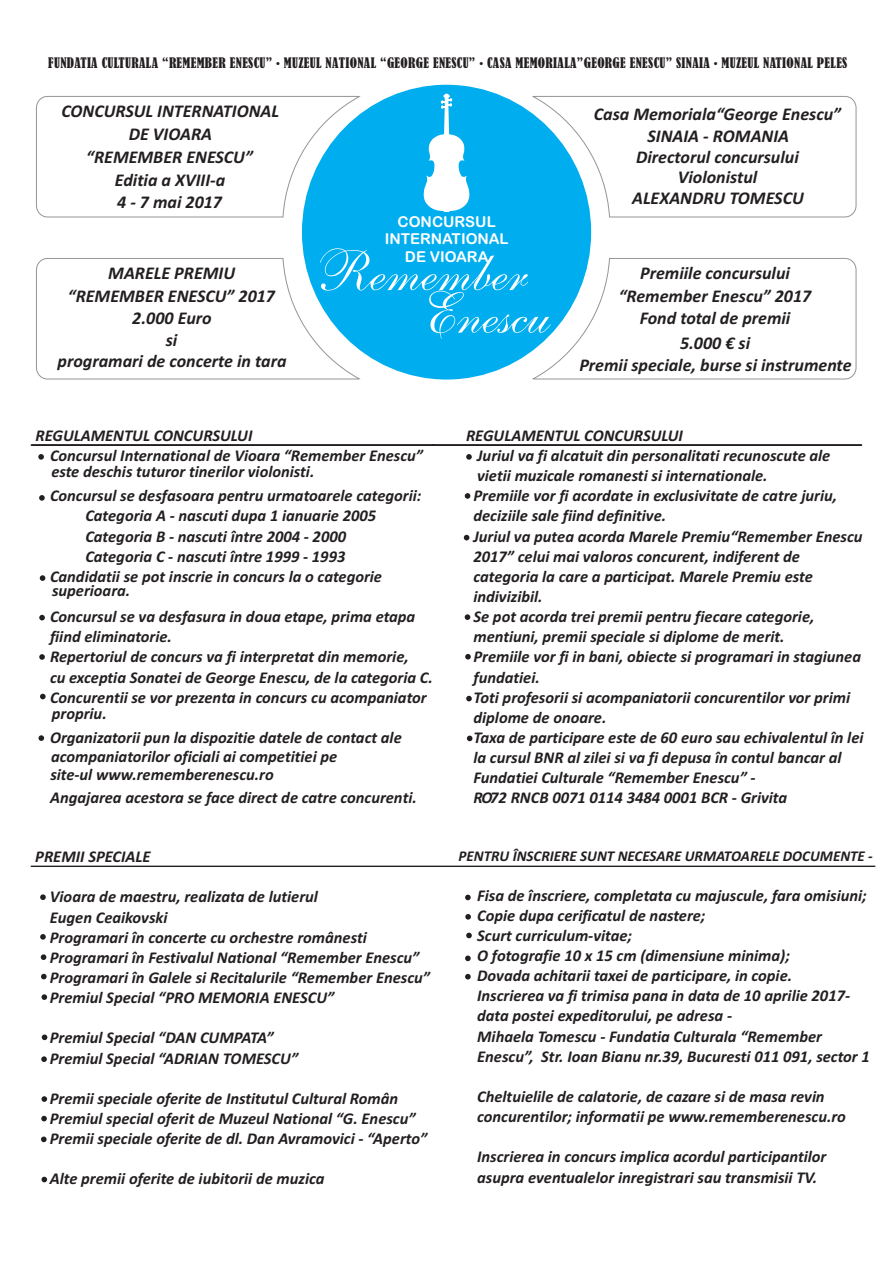
<style>
.page{position:relative;width:893px;height:1263px;background:#fff}
.page>*{position:absolute;margin:0;border:0;box-sizing:border-box;transform-origin:0 0}
.t1{font:italic 700 18px/23px "Calibri";color:#231f20;text-align:center}
.t2{font:italic 700 16.5px/20.1px "Calibri";color:#231f20}
.t3{font:italic 700 15px "Calibri";color:#231f20}
.t4{font:15px/17.4px "Arial Rounded MT Bold";color:#fff;text-align:center}
.t5{font:condensed 13.5px "Bernard";letter-spacing:.025em;color:#231f20}
</style>
<div class="page">
<div style="left:302px;top:85px;width:289px;height:295px;background:#00aeef;border-radius:50%"></div>
<svg style="left:424px;top:94px;width:45px;height:118px"></svg>
<svg style="left:36px;top:96px;width:324px;height:121px"></svg>
<svg style="left:36px;top:248px;width:820px;height:131px"></svg>
<svg style="left:532px;top:96px;width:324px;height:121px"></svg>
<svg style="left:466px;top:454px;width:6px;height:6px"></svg>
<svg style="left:465px;top:493px;width:5px;height:6px"></svg>
<svg style="left:464px;top:535px;width:5px;height:5px"></svg>
<svg style="left:465px;top:614px;width:5px;height:6px"></svg>
<svg style="left:465px;top:654px;width:6px;height:5px"></svg>
<svg style="left:466px;top:696px;width:6px;height:5px"></svg>
<svg style="left:467px;top:736px;width:5px;height:5px"></svg>
<svg style="left:39px;top:615px;width:6px;height:5px"></svg>
<svg style="left:40px;top:694px;width:6px;height:5px"></svg>
<svg style="left:39px;top:735px;width:5px;height:6px"></svg>
<svg style="left:38px;top:454px;width:6px;height:6px"></svg>
<svg style="left:39px;top:654px;width:6px;height:6px"></svg>
<svg style="left:31px;top:866px;width:844px;height:1px"></svg>
<svg style="left:40px;top:894px;width:6px;height:6px"></svg>
<svg style="left:40px;top:934px;width:6px;height:6px"></svg>
<svg style="left:41px;top:954px;width:5px;height:6px"></svg>
<svg style="left:41px;top:974px;width:6px;height:5px"></svg>
<svg style="left:42px;top:994px;width:5px;height:6px"></svg>
<svg style="left:42px;top:1034px;width:5px;height:6px"></svg>
<svg style="left:41px;top:1056px;width:6px;height:6px"></svg>
<svg style="left:42px;top:1096px;width:5px;height:6px"></svg>
<svg style="left:41px;top:1136px;width:6px;height:6px"></svg>
<svg style="left:465px;top:895px;width:6px;height:5px"></svg>
<svg style="left:465px;top:914px;width:6px;height:6px"></svg>
<svg style="left:466px;top:933px;width:6px;height:5px"></svg>
<svg style="left:465px;top:955px;width:6px;height:6px"></svg>
<svg style="left:465px;top:974px;width:6px;height:5px"></svg>
<svg style="left:31px;top:444px;width:831px;height:2px"></svg>
<svg style="left:42px;top:1177px;width:5px;height:5px"></svg>
<svg style="left:39px;top:495px;width:6px;height:6px"></svg>
<svg style="left:40px;top:575px;width:5px;height:6px"></svg>
<svg style="left:41px;top:1116px;width:6px;height:5px"></svg>
<p class="t5" style="left:48px;top:57px;width:801px">FUNDATIA CULTURALA “REMEMBER ENESCU” • MUZEUL NATIONAL “GEORGE ENESCU” • CASA MEMORIALA”GEORGE ENESCU” SINAIA • MUZEUL NATIONAL PELES</p>
<p class="t1" style="left:61px;top:101px;width:219px">CONCURSUL INTERNATIONAL<br>DE VIOARA<br>“REMEMBER ENESCU”<br>Editia a XVIII-a<br>4 - 7 mai 2017</p>
<p class="t1" style="left:594px;top:105px;width:249px;line-height:21.3px">Casa Memoriala“George Enescu”<br>SINAIA - ROMANIA<br>Directorul concursului</p>
<p class="t1" style="left:632px;top:188px;width:173px">ALEXANDRU TOMESCU</p>
<p class="t1" style="left:678px;top:167px;width:81px">Violonistul</p>
<p class="t1" style="left:108px;top:263px;width:128px">MARELE PREMIU</p>
<p class="t1" style="left:58px;top:308px;width:230px;line-height:21.5px">2.000 Euro<br>si<br>programari de concerte in tara</p>
<p class="t1" style="left:68px;top:286px;width:209px">“REMEMBER ENESCU” 2017</p>
<p class="t4" style="left:385px;top:214px;width:125px">CONCURSUL<br>INTERNATIONAL<br>DE VIOARA</p>
<p class="t1" style="left:619px;top:263px;width:194px;line-height:22.5px">Premiile concursului “Remember Enescu” 2017<br>Fond total de premii</p>
<p class="t1" style="left:680px;top:333px;width:72px">5.000 € si</p>
<p class="t1" style="left:579px;top:355px;width:274px">Premii speciale, burse si instrumente</p>
<p class="t2" style="left:50px;top:427px;width:375px;text-indent:-15px">REGULAMENTUL CONCURSULUI<br>Concursul International de Vioara “Remember Enescu”</p>
<p class="t2" style="left:50px;top:487px;width:373px">Concursul se desfasoara pentru urmatoarele categorii:</p>
<p class="t2" style="left:85px;top:507px;width:292px">Categoria A - nascuti dupa 1 ianuarie 2005</p>
<p class="t2" style="left:85px;top:527px;width:262px">Categoria B - nascuti între 2004 - 2000</p>
<p class="t2" style="left:85px;top:547px;width:262px">Categoria C - nascuti între 1999 - 1993</p>
<p class="t2" style="left:50px;top:568px;width:334px">Candidatii se pot inscrie in concurs la o categorie</p>
<p class="t2" style="left:50px;top:608px;width:384px">Concursul se va desfasura in doua etape, prima etapa fiind eliminatorie.<br>Repertoriul de concurs va fi interpretat din memorie,<br>cu exceptia Sonatei de George Enescu, de la categoria C.<br>Concurentii se vor prezenta in concurs cu acompaniator</p>
<p class="t2" style="left:50px;top:729px;width:353px">Organizatorii pun la dispozitie datele de contact ale</p>
<p class="t2" style="left:51px;top:463px;width:265px">este deschis tuturor tinerilor violonisti.</p>
<p class="t2" style="left:52px;top:582px;width:80px">superioara.</p>
<p class="t2" style="left:52px;top:705px;width:56px">propriu.</p>
<p class="t2" style="left:50px;top:748px;width:288px;line-height:18.5px">acompaniatorilor oficiali ai competitiei pe site-ul www.rememberenescu.ro</p>
<p class="t2" style="left:50px;top:789px;width:368px">Angajarea acestora se face direct de catre concurenti.</p>
<p class="t2" style="left:35px;top:848px;width:117px">PREMII SPECIALE</p>
<p class="t2" style="left:50px;top:888px;width:382px">Vioara de maestru, realizata de lutierul<br>Eugen Ceaikovski<br>Programari în concerte cu orchestre românesti Programari în Festivalul National “Remember Enescu” Programari în Galele si Recitalurile “Remember Enescu” Premiul Special “PRO MEMORIA ENESCU”</p>
<p class="t2" style="left:50px;top:1029px;width:250px">Premiul Special “DAN CUMPATA”<br>Premiul Special “ADRIAN TOMESCU”</p>
<p class="t2" style="left:50px;top:1090px;width:379px">Premii speciale oferite de Institutul Cultural Român<br>Premiul special oferit de Muzeul National “G. Enescu”<br>Premii speciale oferite de dl. Dan Avramovici - “Aperto”</p>
<p class="t2" style="left:50px;top:1170px;width:276px">Alte premii oferite de iubitorii de muzica</p>
<p class="t2" style="left:473px;top:427px;width:391px;text-indent:-7px">REGULAMENTUL CONCURSULUI<br>Juriul va fi alcatuit din personalitati recunoscute ale vietii muzicale romanesti si internationale.<br>Premiile vor fi acordate in exclusivitate de catre juriu, deciziile sale fiind definitive.<br>Juriul va putea acorda Marele Premiu“Remember Enescu 2017” celui mai valoros concurent, indiferent de categoria la care a participat. Marele Premiu este indivizibil.<br>Se pot acorda trei premii pentru fiecare categorie, mentiuni, premii speciale si diplome de merit.<br>Premiile vor fi in bani, obiecte si programari in stagiunea fundatiei.<br>Toti profesorii si acompaniatorii concurentilor vor primi diplome de onoare.<br>Taxa de participare este de 60 euro sau echivalentul în lei la cursul BNR al zilei si va fi depusa în contul bancar al Fundatiei Culturale “Remember Enescu” -<br>R 72 RNCB 0071 0114 3484 0001 BCR - Grivita</p>
<p class="t2" style="left:481px;top:789px;width:13px">O</p>
<p class="t3" style="left:459px;top:849px;width:416px">PENTRU ÎNSCRIERE SUNT NECESARE URMATOARELE DOCUMENTE -</p>
<p class="t2" style="left:477px;top:886px;width:394px">Fisa de înscriere, completata cu majuscule, fara omisiuni; Copie dupa cerificatul de nastere;<br>Scurt curriculum-vitae;<br>O fotografie 10 x 15 cm (dimensiune minima);<br>Dovada achitarii taxei de participare, in copie.<br>Inscrierea va fi trimisa pana in data de 10 aprilie 2017- data postei expeditorului, pe adresa -<br>Mihaela Tomescu - Fundatia Culturala “Remember Enescu”, Str. Ioan Bianu nr.39, Bucuresti 011 091, sector 1</p>
<p class="t2" style="left:477px;top:1088px;width:370px">Cheltuielile de calatorie, de cazare si de masa revin concurentilor; informatii pe www.rememberenescu.ro</p>
<p class="t2" style="left:477px;top:1148px;width:351px">Inscrierea in concurs implica acordul participantilor asupra eventualelor inregistrari sau transmisii TV.</p>
</div>
